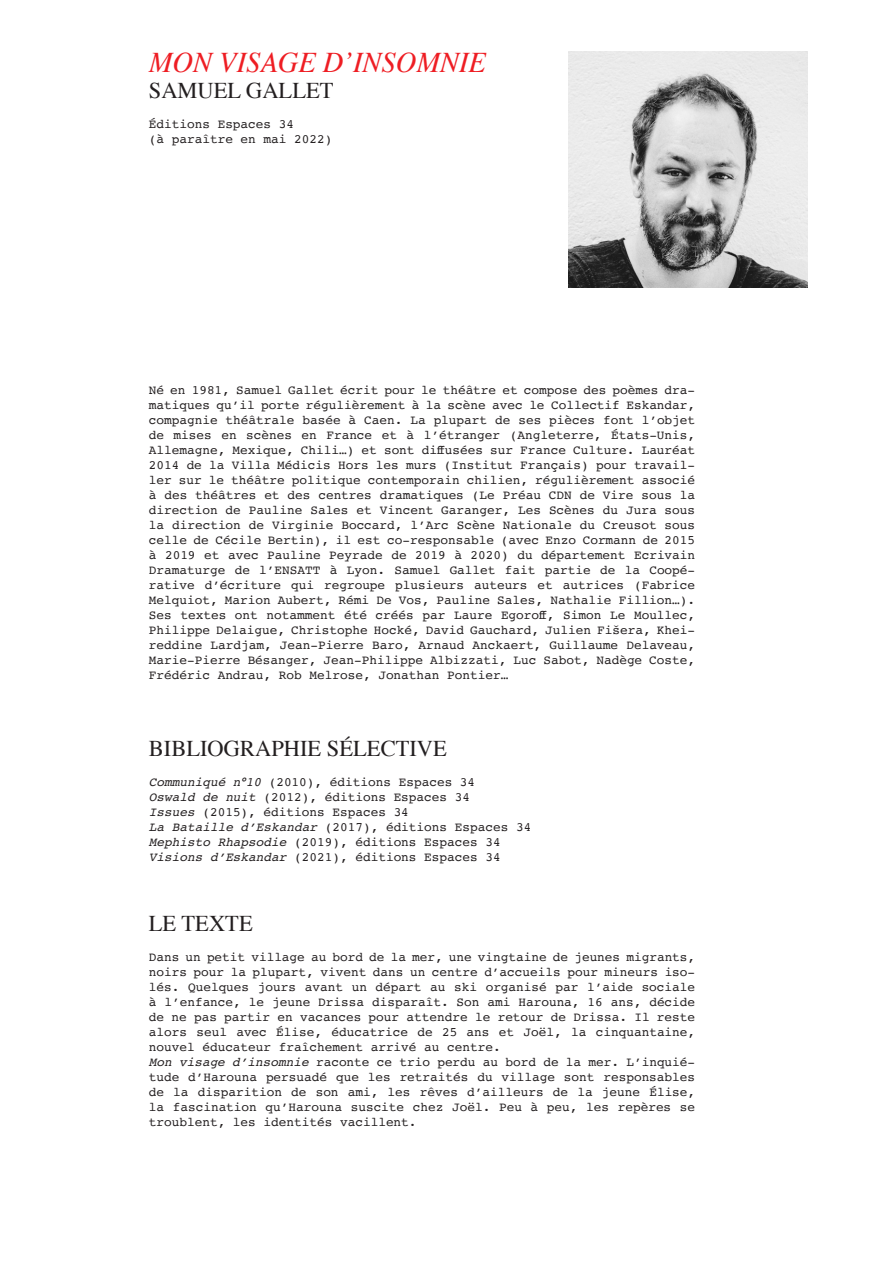
<style>
.page{position:relative;width:893px;height:1263px;background:#fff}
.page>*{position:absolute;margin:0;border:0;box-sizing:border-box;transform-origin:0 0}
.t1{font:italic 28.5px "Times";color:#ee1d23}
.t2{font:22.5px "Times";color:#231f20}
.t3{font:12.75px/15px "Courier";color:#231f20}
.s1{font-style:italic}
</style>
<div class="page">
<img style="left:569px;top:51px;width:239px;height:236px">
<h1 class="t1" style="left:149px;top:38px;width:339px">MON VISAGE D’INSOMNIE</h1>
<h2 class="t2" style="left:149px;top:69px;width:186px">SAMUEL GALLET</h2>
<p class="t3" style="left:149px;top:116px;width:185px">Éditions Espaces 34<br>(à paraître en mai 2022)</p>
<p class="t3" style="left:149px;top:382px;width:548px;text-align:justify">Né en 1981, Samuel Gallet écrit pour le théâtre et compose des poèmes dra&shy;matiques qu’il porte régulièrement à la scène avec le Collectif Eskandar, compagnie théâtrale basée à Caen. La plupart de ses pièces font l’objet de mises en scènes en France et à l’étranger (Angleterre, États-Unis, Allemagne, Mexique, Chili…) et sont diffusées sur France Culture. Lauréat 2014 de la Villa Médicis Hors les murs (Institut Français) pour travail&shy;ler sur le théâtre politique contemporain chilien, régulièrement associé à des théâtres et des centres dramatiques (Le Préau CDN de Vire sous la direction de Pauline Sales et Vincent Garanger, Les Scènes du Jura sous la direction de Virginie Boccard, l’Arc Scène Nationale du Creusot sous celle de Cécile Bertin), il est co-responsable (avec Enzo Cormann de 2015 à 2019 et avec Pauline Peyrade de 2019 à 2020) du département Ecrivain Dramaturge de l’ENSATT à Lyon. Samuel Gallet fait partie de la Coopé&shy;rative d’écriture qui regroupe plusieurs auteurs et autrices (Fabrice Melquiot, Marion Aubert, Rémi De Vos, Pauline Sales, Nathalie Fillion…).<br>Ses textes ont notamment été créés par Laure Egoroff, Simon Le Moullec, Philippe Delaigue, Christophe Hocké, David Gauchard, Julien Fišera, Khei&shy;reddine Lardjam, Jean-Pierre Baro, Arnaud Anckaert, Guillaume Delaveau, Marie-Pierre Bésanger, Jean-Philippe Albizzati, Luc Sabot, Nadège Coste, Frédéric Andrau, Rob Melrose, Jonathan Pontier…</p>
<h2 class="t2" style="left:149px;top:727px;width:299px">BIBLIOGRAPHIE SÉLECTIVE</h2>
<p class="t3" style="left:149px;top:774px;width:384px"><span class="s1">Communiqué n°10</span> (2010), éditions Espaces 34<br><span class="s1">Oswald de nuit</span> (2012), éditions Espaces 34<br><span class="s1">Issues</span> (2015), éditions Espaces 34<br><span class="s1">La Bataille d’Eskandar</span> (2017), éditions Espaces 34<br><span class="s1">Mephisto Rhapsodie</span> (2019), éditions Espaces 34<br><span class="s1">Visions d’Eskandar</span> (2021), éditions Espaces 34</p>
<h2 class="t2" style="left:149px;top:902px;width:105px">LE TEXTE</h2>
<p class="t3" style="left:149px;top:949px;width:548px">Dans un petit village au bord de la mer, une vingtaine de jeunes migrants, noirs pour la plupart, vivent dans un centre d’accueils pour mineurs iso&shy;lés. Quelques jours avant un départ au ski organisé par l’aide sociale à l’enfance, le jeune Drissa disparaît. Son ami Harouna, 16 ans, décide de ne pas partir en vacances pour attendre le retour de Drissa. Il reste alors seul avec Élise, éducatrice de 25 ans et Joël, la cinquantaine, nouvel éducateur fraîchement arrivé au centre.<br><span class="s1">Mon visage d’insomnie</span> raconte ce trio perdu au bord de la mer. L’inquié&shy;tude d’Harouna persuadé que les retraités du village sont responsables de la disparition de son ami, les rêves d’ailleurs de la jeune Élise, la fascination qu’Harouna suscite chez Joël. Peu à peu, les repères se troublent, les identités vacillent.</p>
</div>
